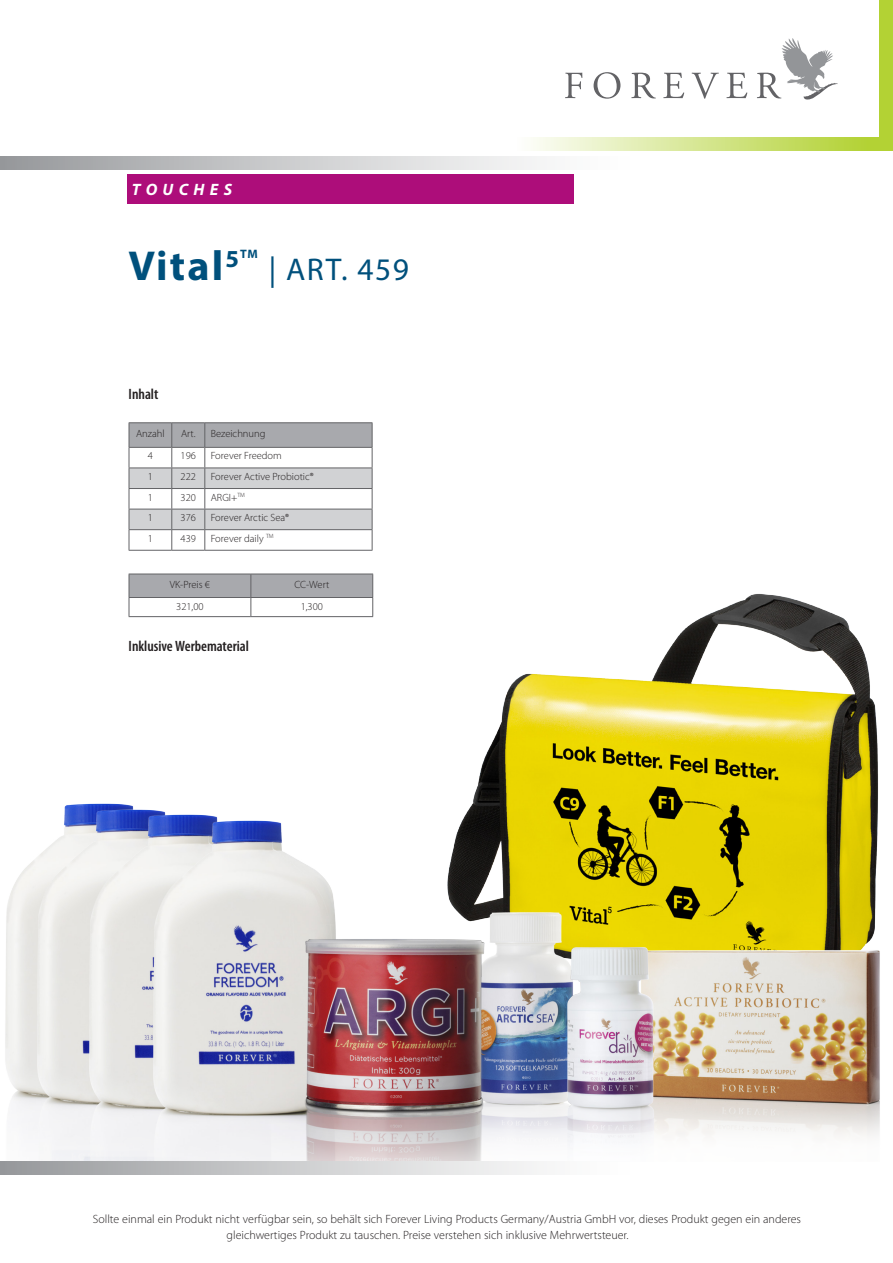
<style>
.page{position:relative;width:893px;height:1263px;background:#fff}
.page>*{position:absolute;margin:0;border:0;box-sizing:border-box;transform-origin:0 0}
.t1{font:700 42px "Myriad Pro";letter-spacing:.05em;color:#00507c}
.t2{font:31.5px "Myriad Pro";letter-spacing:.05em;color:#00507c}
.t3{font:italic 700 16.5px "Myriad Pro";letter-spacing:.32em;color:#fff}
.GS_leicht{font:600 condensed 15px "Myriad Pro";color:#231f20}
.GS_leicht-2{font:300 12px "Myriad Pro";color:#231f20}
.Lauftext{font:300 10.5px "Myriad Pro";color:#231f20}
.s1{font-weight:400;font-stretch:condensed}
</style>
<div class="page">
<img style="left:447px;top:594px;width:431px;height:337px">
<img style="left:5px;top:864px;width:25px;height:258px">
<img style="left:30px;top:803px;width:104px;height:358px">
<img style="left:82px;top:808px;width:84px;height:353px">
<img style="left:146px;top:814px;width:188px;height:347px">
<div style="left:128px;top:174px;width:446px;height:30px;background:#ad0d7a"></div>
<svg style="left:0;top:156px;width:540px;height:14px"></svg>
<div style="left:879px;top:0;width:14px;height:140px;background:#b3d234"></div>
<svg style="left:533px;top:137px;width:360px;height:14px"></svg>
<svg style="left:565px;top:73px;width:17px;height:25px"></svg>
<svg style="left:594px;top:72px;width:26px;height:27px"></svg>
<svg style="left:631px;top:73px;width:25px;height:25px"></svg>
<svg style="left:663px;top:73px;width:21px;height:25px"></svg>
<svg style="left:692px;top:73px;width:27px;height:26px"></svg>
<svg style="left:726px;top:73px;width:21px;height:25px"></svg>
<svg style="left:757px;top:38px;width:81px;height:62px"></svg>
<hr style="left:129px;top:422px;width:43px;height:1px;background:#636366">
<hr style="left:172px;top:422px;width:33px;height:1px;background:#636366">
<hr style="left:205px;top:422px;width:167px;height:1px;background:#636366">
<svg style="left:129px;top:423px;width:244px;height:127px"></svg>
<hr style="left:129px;top:550px;width:43px;height:1px;background:#636366">
<hr style="left:172px;top:550px;width:33px;height:1px;background:#636366">
<hr style="left:205px;top:550px;width:167px;height:1px;background:#636366">
<svg style="left:129px;top:574px;width:244px;height:42px"></svg>
<hr style="left:129px;top:616px;width:122px;height:1px;background:#636366">
<hr style="left:251px;top:616px;width:122px;height:1px;background:#636366">
<svg style="left:0;top:1161px;width:539px;height:14px"></svg>
<img style="left:447px;top:892px;width:167px;height:245px">
<img style="left:620px;top:924px;width:260px;height:212px">
<img style="left:277px;top:901px;width:226px;height:260px">
<img style="left:543px;top:931px;width:132px;height:212px">
<p class="t3" style="left:132px;top:181px;width:102px">TOUCHES</p>
<p class="t1" style="left:129px;top:239px;width:131px">Vital<sup>5</sup><sup>TM</sup></p>
<p class="t2" style="left:269px;top:250px;width:142px">| ART. 459</p>
<p class="GS_leicht" style="left:129px;top:385px;width:31px">Inhalt</p>
<p class="Lauftext" style="left:136px;top:427px;width:30px">Anzahl</p>
<p class="Lauftext" style="left:181px;top:427px;width:16px">Art.</p>
<p class="Lauftext" style="left:211px;top:427px;width:56px">Bezeichnung</p>
<p class="Lauftext" style="left:148px;top:450px;width:7px">4</p>
<p class="Lauftext" style="left:181px;top:450px;width:17px">196</p>
<p class="Lauftext" style="left:211px;top:450px;width:72px">Forever Freedom</p>
<p class="Lauftext" style="left:148px;top:471px;width:7px">1</p>
<p class="Lauftext" style="left:181px;top:471px;width:17px">222</p>
<p class="Lauftext" style="left:211px;top:471px;width:104px">Forever Active Probiotic<span class="s1">®</span></p>
<p class="Lauftext" style="left:148px;top:491px;width:7px">1</p>
<p class="Lauftext" style="left:181px;top:491px;width:17px">320</p>
<p class="Lauftext" style="left:211px;top:491px;width:36px">ARGI+<sup>TM</sup></p>
<p class="Lauftext" style="left:148px;top:512px;width:7px">1</p>
<p class="Lauftext" style="left:181px;top:512px;width:17px">376</p>
<p class="Lauftext" style="left:211px;top:512px;width:80px">Forever Arctic Sea<span class="s1">®</span></p>
<p class="Lauftext" style="left:148px;top:532px;width:7px">1</p>
<p class="Lauftext" style="left:181px;top:532px;width:17px">439</p>
<p class="Lauftext" style="left:211px;top:532px;width:64px">Forever daily <sup>TM</sup></p>
<p class="Lauftext" style="left:170px;top:579px;width:42px">VK-Preis €</p>
<p class="Lauftext" style="left:294px;top:579px;width:36px">CC-Wert</p>
<p class="Lauftext" style="left:176px;top:600px;width:29px">321,00</p>
<p class="Lauftext" style="left:301px;top:600px;width:24px">1,300</p>
<p class="GS_leicht" style="left:129px;top:638px;width:122px">Inklusive Werbematerial</p>
<p class="GS_leicht-2" style="left:93px;top:1212px;width:710px">Sollte einmal ein Produkt nicht verfügbar sein, so behält sich Forever Living Products Germany/Austria GmbH vor, dieses Produkt gegen ein anderes</p>
<p class="GS_leicht-2" style="left:227px;top:1228px;width:404px">gleichwertiges Produkt zu tauschen. Preise verstehen sich inklusive Mehrwertsteuer.</p>
</div>
